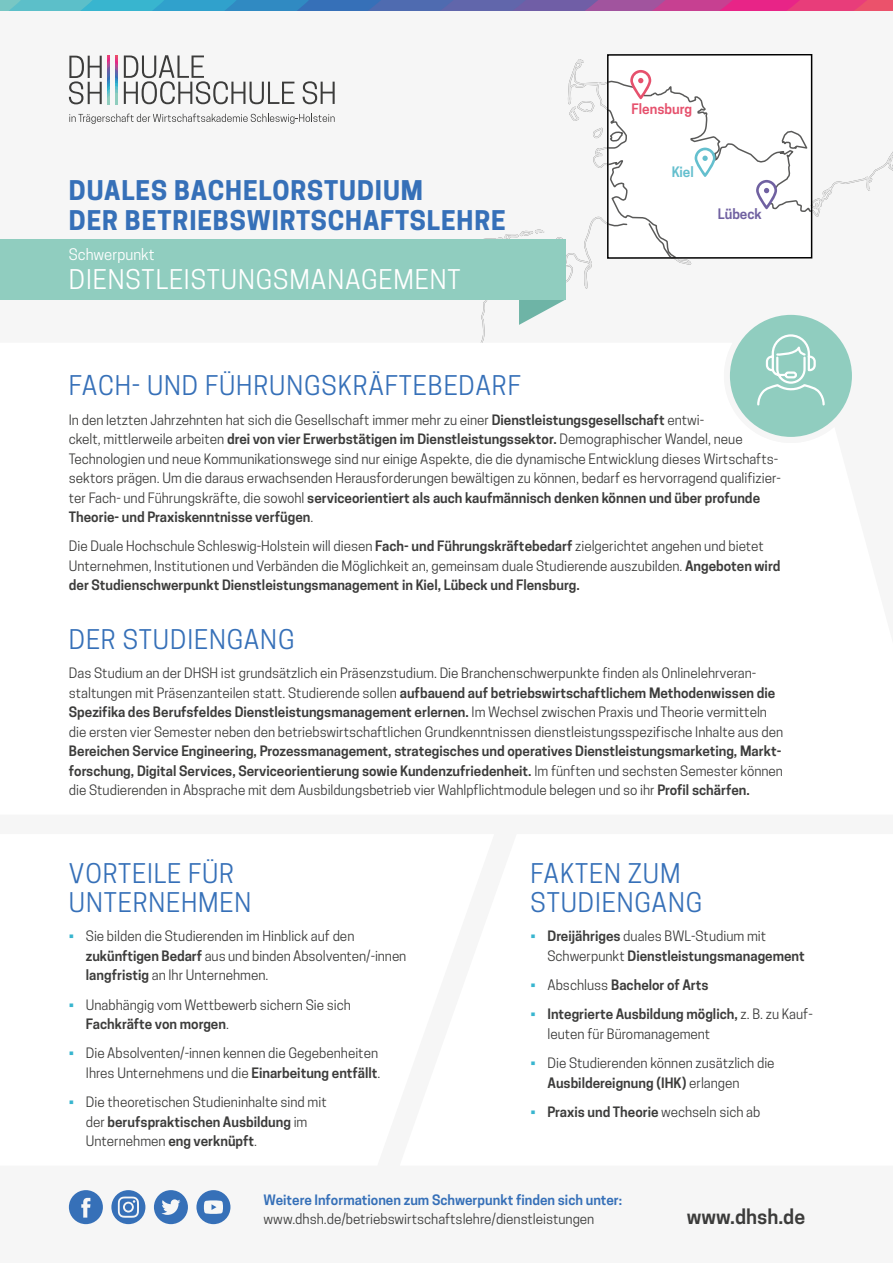
<style>
.page{position:relative;width:893px;height:1263px;background:#fff}
.page>*{position:absolute;margin:0;border:0;box-sizing:border-box;transform-origin:0 0}
.t1{font:25.5px/29.2px "Cooper Hewitt";letter-spacing:.035em;color:#3670b8}
.t2{font:700 25.5px/29.2px "Cooper Hewitt";letter-spacing:.035em;color:#3670b8}
.t3{font:25.5px "Cooper Hewitt";letter-spacing:.035em;color:#fff}
.t4{font:600 19.5px "Cooper Hewitt";color:#3c3c3b}
.t5{font:15px "Cooper Hewitt";color:#fff}
.t6{font:13.5px/19.5px "Cooper Hewitt";color:#3c3c3b}
.t7{font:600 13.5px/19.5px "Cooper Hewitt";color:#3c3c3b}
.t8{font:600 13.5px "Cooper Hewitt";color:#3670b8}
.t9{font:600 13.5px "Cooper Hewitt";color:#e6516d}
.t10{font:600 13.5px "Cooper Hewitt";color:#7061a1}
.t11{font:600 13.5px "Cooper Hewitt";color:#64bfce}
.s1{font-weight:600}
.s2{font-weight:400}
.s3{color:#38b5cf}
.s4{font-weight:400;color:#38b5cf}
</style>
<div class="page">
<svg style="left:0;top:0;width:893px;height:11px;background:#7770aa"></svg>
<svg style="left:630px;top:70px;width:21px;height:29px"></svg>
<svg style="left:593px;top:128px;width:10px;height:9px"></svg>
<svg style="left:568px;top:59px;width:39px;height:62px"></svg>
<svg style="left:378px;top:137px;width:515px;height:206px"></svg>
<svg style="left:556px;top:237px;width:7px;height:2px"></svg>
<svg style="left:458px;top:230px;width:86px;height:9px"></svg>
<div style="left:607px;top:55px;width:205px;height:204px;border:1px solid #000"></div>
<svg style="left:519px;top:299px;width:47px;height:26px"></svg>
<div style="left:0;top:239px;width:566px;height:60px;background:#90cdbf"></div>
<svg style="left:69px;top:1190px;width:34px;height:34px"></svg>
<svg style="left:111px;top:1190px;width:34px;height:34px"></svg>
<svg style="left:154px;top:1190px;width:34px;height:34px"></svg>
<svg style="left:196px;top:1190px;width:34px;height:34px"></svg>
<svg style="left:69px;top:114px;width:266px;height:10px"></svg>
<svg style="left:124px;top:55px;width:170px;height:49px"></svg>
<svg style="left:303px;top:81px;width:32px;height:23px"></svg>
<svg style="left:69px;top:56px;width:33px;height:48px"></svg>
<svg style="left:108px;top:56px;width:2px;height:48px"></svg>
<svg style="left:116px;top:56px;width:2px;height:48px"></svg>
<div style="left:727px;top:312px;width:128px;height:128px;background:#90cdbf;border-radius:50%"></div>
<div style="left:724px;top:309px;width:134px;height:134px;border:6px solid #f6f6f6;border-radius:50%"></div>
<svg style="left:757px;top:335px;width:68px;height:71px"></svg>
<p class="t9" style="left:631px;top:101px;width:62px">Flensburg</p>
<h1 class="t2" style="left:69px;top:176px;width:438px">DUALES BACHELORSTUDIUM<br>DER BETRIEBSWIRTSCHAFTSLEHRE</h1>
<p class="t5" style="left:69px;top:246px;width:87px">Schwerpunkt</p>
<h1 class="t3" style="left:69px;top:265px;width:393px">DIENSTLEISTUNGSMANAGEMENT</h1>
<p class="t11" style="left:672px;top:164px;width:24px">Kiel</p>
<p class="t10" style="left:718px;top:206px;width:46px">Lübeck</p>
<h1 class="t1" style="left:69px;top:371px;width:453px">FACH- UND FÜHRUNGSKRÄFTEBEDARF</h1>
<p class="t6" style="left:69px;top:410px;width:714px">In den letzten Jahrzehnten hat sich die Gesellschaft immer mehr zu einer <span class="s1">Dienstleistungsgesellschaft</span> entwi-<br>ckelt, mittlerweile arbeiten <span class="s1">drei von vier Erwerbstätigen im Dienstleistungssektor.</span> Demographischer Wandel, neue Technologien und neue Kommunikationswege sind nur einige Aspekte, die die dynamische Entwicklung dieses Wirtschafts&shy;sektors prägen. Um die daraus erwachsenden Herausforderungen bewältigen zu können, bedarf es hervorragend qualifizier&shy;ter Fach- und Führungskräfte, die sowohl <span class="s1">serviceorientiert als auch kaufmännisch denken können und über profunde Theorie- und Praxiskenntnisse verfügen</span>.</p>
<p class="t6" style="left:69px;top:536px;width:713px">Die Duale Hochschule Schleswig-Holstein will diesen <span class="s1">Fach- und Führungskräftebedarf</span> zielgerichtet angehen und bietet<br>Unternehmen, Institutionen und Verbänden die Möglichkeit an, gemeinsam duale Studierende auszubilden. <span class="s1">Angeboten wird der Studienschwerpunkt Dienstleistungsmanagement in Kiel, Lübeck und Flensburg.</span></p>
<h1 class="t1" style="left:69px;top:625px;width:227px">DER STUDIENGANG</h1>
<p class="t6" style="left:69px;top:663px;width:716px">Das Studium an der DHSH ist grundsätzlich ein Präsenzstudium. Die Branchenschwerpunkte finden als Onlinelehrveran&shy;staltungen mit Präsenzanteilen statt. Studierende sollen <span class="s1">aufbauend auf betriebswirtschaftlichem Methodenwissen die Spezifika des Berufsfeldes Dienstleistungsmanagement erlernen.</span> Im Wechsel zwischen Praxis und Theorie vermitteln die ersten vier Semester neben den betriebswirtschaftlichen Grundkenntnissen dienstleistungsspezifische Inhalte aus den</p>
<p class="t7" style="left:69px;top:741px;width:716px">Bereichen Service Engineering, Prozessmanagement, strategisches und operatives Dienstleistungsmarketing, Markt&shy;forschung, Digital Services, Serviceorientierung sowie Kundenzufriedenheit. <span class="s2">Im fünften und sechsten Semester können die Studierenden in Absprache mit dem Ausbildungsbetrieb vier Wahlpflichtmodule belegen und so ihr</span> Profil schärfen.</p>
<h1 class="t1" style="left:69px;top:859px;width:184px">VORTEILE FÜR<br>UNTERNEHMEN</h1>
<p class="t6" style="left:86px;top:926px;width:322px;text-indent:-17px"><span class="s3">•</span> Sie bilden die Studierenden im Hinblick auf den <span class="s1">zukünftigen Bedarf</span> aus und binden Absolventen/-innen <span class="s1">langfristig</span> an Ihr Unternehmen.</p>
<p class="t6" style="left:86px;top:995px;width:267px;text-indent:-17px"><span class="s3">•</span> Unabhängig vom Wettbewerb sichern Sie sich<br><span class="s1">Fachkräfte von morgen</span>.</p>
<p class="t6" style="left:69px;top:1043px;width:313px;text-align:right"><span class="s3">•</span> Die Absolventen/-innen kennen die Gegebenheiten<br>Ihres Unternehmens und die <span class="s1">Einarbeitung entfällt</span>.</p>
<p class="t6" style="left:86px;top:1092px;width:242px;text-indent:-17px"><span class="s3">•</span> Die theoretischen Studieninhalte sind mit der <span class="s1">berufspraktischen Ausbildung</span> im<br>Unternehmen <span class="s1">eng verknüpft</span>.</p>
<h1 class="t1" style="left:530px;top:859px;width:173px">FAKTEN ZUM<br>STUDIENGANG</h1>
<p class="t7" style="left:547px;top:926px;width:259px;text-indent:-17px"><span class="s4">•</span> Dreijähriges <span class="s2">duales BWL-Studium mit<br>Schwerpunkt</span> Dienstleistungsmanagement</p>
<p class="t7" style="left:530px;top:975px;width:180px"><span class="s4">•</span> <span class="s2">Abschluss</span> Bachelor of Arts</p>
<p class="t6" style="left:547px;top:1004px;width:267px;text-indent:-17px"><span class="s3">•</span> <span class="s1">Integrierte Ausbildung möglich,</span> z. B. zu Kauf&shy;leuten für Büromanagement</p>
<p class="t6" style="left:547px;top:1053px;width:229px;text-indent:-17px"><span class="s3">•</span> Die Studierenden können zusätzlich die<br><span class="s1">Ausbildereignung (IHK)</span> erlangen</p>
<p class="t7" style="left:530px;top:1102px;width:231px"><span class="s4">•</span> Praxis und Theorie <span class="s2">wechseln sich ab</span></p>
<p class="t8" style="left:264px;top:1191px;width:360px">Weitere Informationen zum Schwerpunkt finden sich unter:</p>
<p class="t6" style="left:264px;top:1209px;width:332px">www.dhsh.de/betriebswirtschaftslehre/dienstleistungen</p>
<h2 class="t4" style="left:687px;top:1205px;width:120px">www.dhsh.de</h2>
</div>
